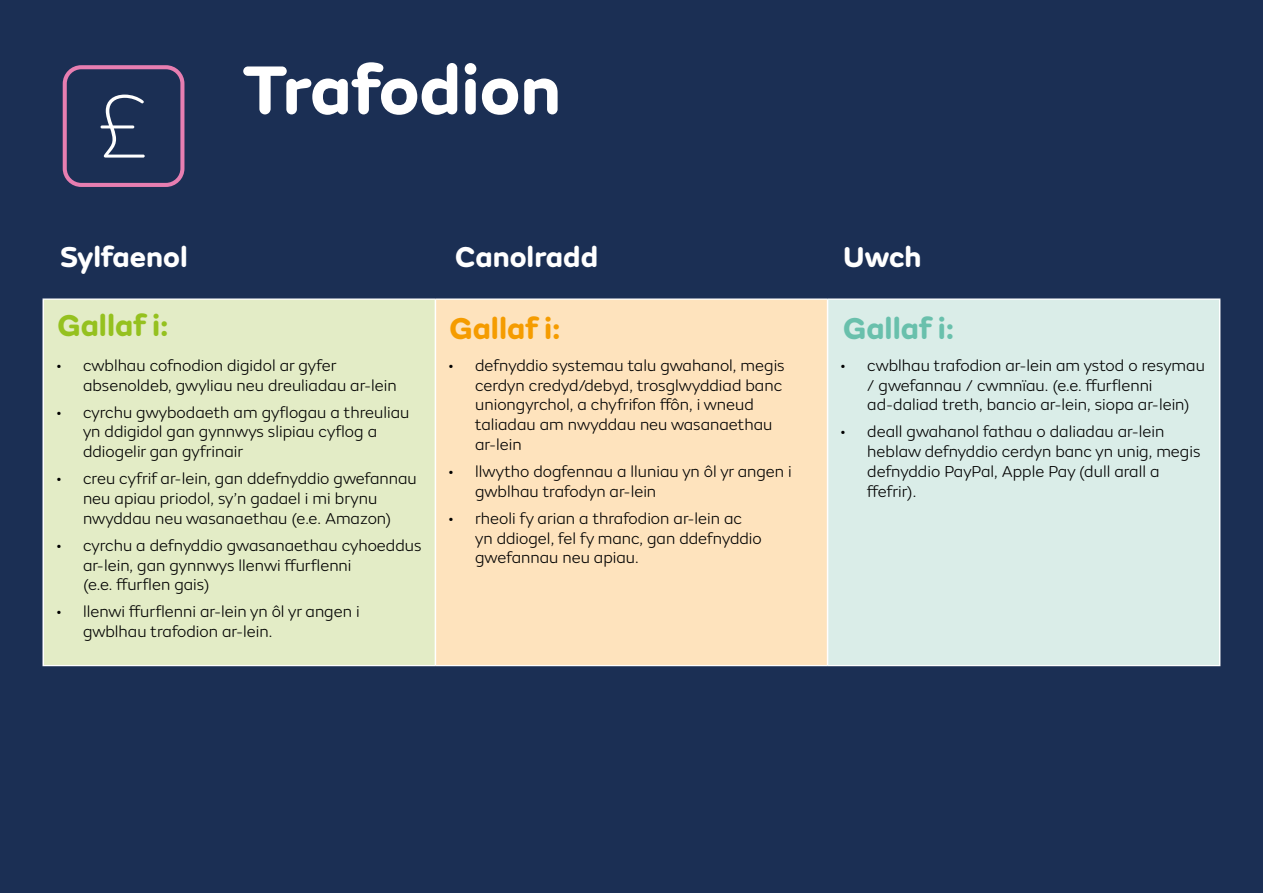
<style>
.page{position:relative;width:1263px;height:893px;background:#1b2f54}
.page>*{position:absolute;margin:0;border:0;box-sizing:border-box;transform-origin:0 0}
.t1{font:700 72px "FS Aldrin";color:#fff}
.t2{font:700 31.5px "FS Aldrin";color:#95c11f}
.t3{font:700 31.5px "FS Aldrin";color:#f59c00}
.t4{font:700 31.5px "FS Aldrin";color:#69c0ac}
.t5{font:700 30px "FS Aldrin";color:#fff}
.t6{font:300 16.5px/19.8px "FS Aldrin";color:#000}
</style>
<div class="page">
<div style="left:43px;top:299px;width:392px;height:367px;background:#e3ecc6"></div>
<div style="left:435px;top:299px;width:392px;height:367px;background:#fee3bd"></div>
<div style="left:827px;top:299px;width:393px;height:367px;background:#daede8"></div>
<hr style="left:43px;top:298px;width:392px;height:2px;background:#fff">
<hr style="left:435px;top:298px;width:392px;height:2px;background:#fff">
<hr style="left:827px;top:298px;width:393px;height:2px;background:#fff">
<hr style="left:43px;top:665px;width:392px;height:1px;background:#fff">
<hr style="left:435px;top:665px;width:392px;height:1px;background:#fff">
<hr style="left:827px;top:665px;width:393px;height:1px;background:#fff">
<hr style="left:43px;top:300px;width:1px;height:365px;background:#fff">
<hr style="left:435px;top:300px;width:1px;height:365px;background:#fff">
<hr style="left:827px;top:300px;width:1px;height:365px;background:#fff">
<hr style="left:1219px;top:300px;width:1px;height:365px;background:#fff">
<div style="left:63px;top:65px;width:121px;height:122px;border:4px solid #e77eb1;border-radius:17px"></div>
<svg style="left:101px;top:95px;width:44px;height:63px"></svg>
<h1 class="t1" style="left:242px;top:43px;width:320px">Trafodion</h1>
<h3 class="t5" style="left:60px;top:238px;width:129px">Sylfaenol</h3>
<h3 class="t5" style="left:455px;top:238px;width:145px">Canolradd</h3>
<h3 class="t5" style="left:843px;top:238px;width:80px">Uwch</h3>
<h2 class="t2" style="left:57px;top:305px;width:112px">Gallaf i:</h2>
<h2 class="t3" style="left:449px;top:308px;width:112px">Gallaf i:</h2>
<h2 class="t4" style="left:843px;top:308px;width:112px">Gallaf i:</h2>
<p class="t6" style="left:83px;top:356px;width:315px;text-indent:-27px">• cwblhau cofnodion digidol ar gyfer absenoldeb, gwyliau neu dreuliadau ar-lein</p>
<p class="t6" style="left:83px;top:402px;width:328px;text-indent:-27px">• cyrchu gwybodaeth am gyflogau a threuliau yn ddigidol gan gynnwys slipiau cyflog a ddiogelir gan gyfrinair</p>
<p class="t6" style="left:83px;top:469px;width:335px;text-indent:-27px">• creu cyfrif ar-lein, gan ddefnyddio gwefannau neu apiau priodol, sy’n gadael i mi brynu nwyddau neu wasanaethau (e.e. Amazon)</p>
<p class="t6" style="left:83px;top:536px;width:340px;text-indent:-27px">• cyrchu a defnyddio gwasanaethau cyhoeddus ar-lein, gan gynnwys llenwi ffurflenni<br>(e.e. ffurflen gais)</p>
<p class="t6" style="left:83px;top:602px;width:278px;text-indent:-27px">• llenwi ffurflenni ar-lein yn ôl yr angen i gwblhau trafodion ar-lein.</p>
<p class="t6" style="left:475px;top:356px;width:311px;text-indent:-27px">• defnyddio systemau talu gwahanol, megis cerdyn credyd/debyd, trosglwyddiad banc uniongyrchol, a chyfrifon ffôn, i wneud taliadau am nwyddau neu wasanaethau ar-lein</p>
<p class="t6" style="left:475px;top:462px;width:318px;text-indent:-27px">• llwytho dogfennau a lluniau yn ôl yr angen i gwblhau trafodyn ar-lein</p>
<p class="t6" style="left:475px;top:509px;width:288px;text-indent:-27px">• rheoli fy arian a thrafodion ar-lein ac yn ddiogel, fel fy manc, gan ddefnyddio gwefannau neu apiau.</p>
<p class="t6" style="left:867px;top:356px;width:339px;text-indent:-27px">• cwblhau trafodion ar-lein am ystod o resymau / gwefannau / cwmnïau. (e.e. ffurflenni ad-daliad treth, bancio ar-lein, siopa ar-lein)</p>
<p class="t6" style="left:867px;top:422px;width:335px;text-indent:-27px">• deall gwahanol fathau o daliadau ar-lein heblaw defnyddio cerdyn banc yn unig, megis defnyddio PayPal, Apple Pay (dull arall a ffefrir).</p>
</div>
